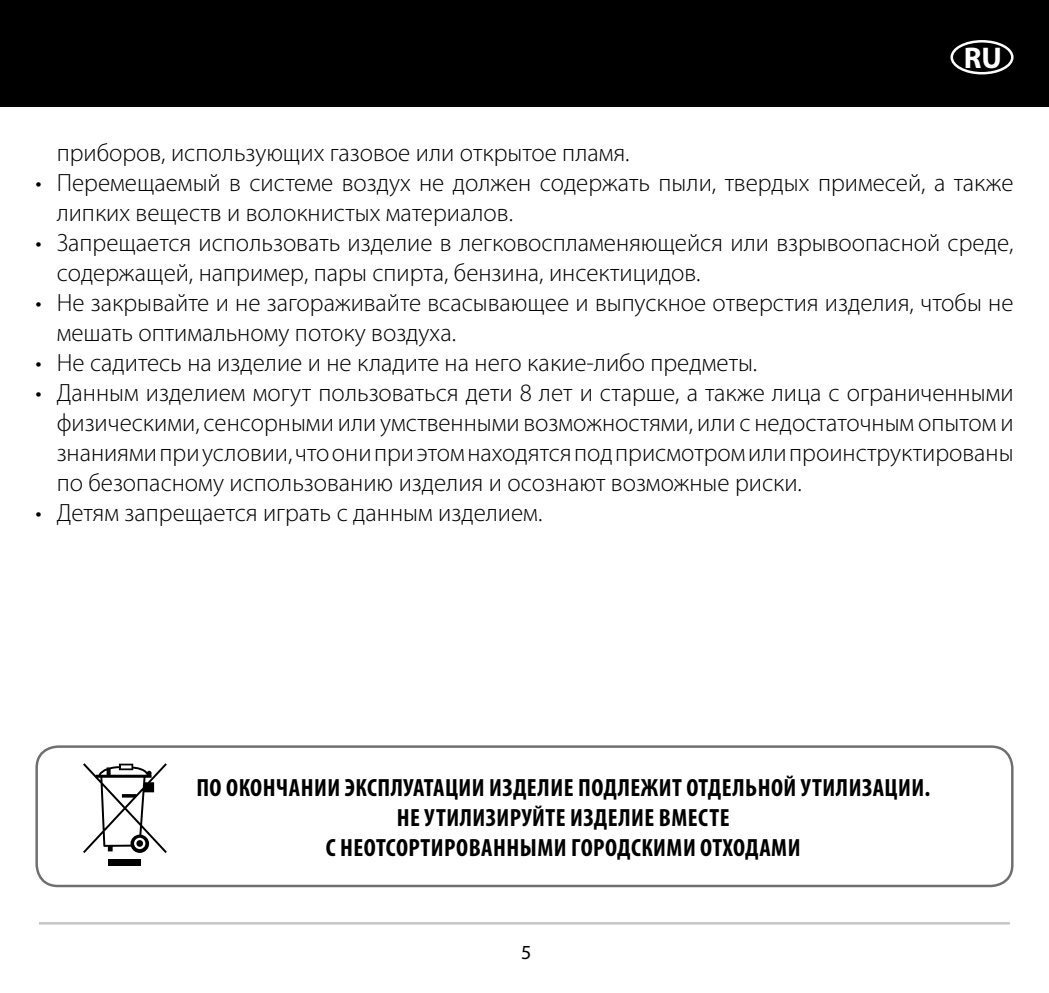
<style>
.page{position:relative;width:1049px;height:993px;background:#fff}
.page>*{position:absolute;margin:0;border:0;box-sizing:border-box;transform-origin:0 0}
.t1{font:700 30px "Myriad Pro";color:#fff}
.t2{font:300 25px/30px "Myriad Pro";color:#000}
.t3{font:700 condensed 25px/30px "Myriad Pro";letter-spacing:.02em;color:#000;text-align:center}
.t4{font:20px "Myriad Pro";color:#000}
</style>
<div class="page">
<div style="left:0;top:0;width:1049px;height:106px;background:#000"></div>
<hr style="left:39px;top:921px;width:971px;height:3px;background:#c6c6c6">
<div style="left:950px;top:40px;width:63px;height:34px;border:2px solid #fff;border-radius:50%"></div>
<div style="left:35px;top:745px;width:978px;height:141px;border:2px solid #706f6f;border-radius:21px"></div>
<svg style="left:83px;top:763px;width:84px;height:89px"></svg>
<div style="left:108px;top:858px;width:32px;height:7px;background:#000"></div>
<p class="t1" style="left:964px;top:38px;width:40px">RU</p>
<p class="t2" style="left:57px;top:138px;width:574px">приборов, использующих газовое или открытое пламя.</p>
<p class="t2" style="left:57px;top:168px;width:958px;text-indent:-21px">• Перемещаемый в системе воздух не должен содержать пыли, твердых примесей, а также липких веществ и волокнистых материалов.</p>
<p class="t2" style="left:57px;top:228px;width:958px;text-indent:-21px">• Запрещается использовать изделие в легковоспламеняющейся или взрывоопасной среде, содержащей, например, пары спирта, бензина, инсектицидов.</p>
<p class="t2" style="left:57px;top:288px;width:958px;text-indent:-21px">• Не закрывайте и не загораживайте всасывающее и выпускное отверстия изделия, чтобы не мешать оптимальному потоку воздуха.</p>
<p class="t2" style="left:35px;top:348px;width:723px">• Не садитесь на изделие и не кладите на него какие-либо предметы.</p>
<p class="t2" style="left:57px;top:378px;width:958px;text-align:justify;text-indent:-21px">• Данным изделием могут пользоваться дети 8 лет и старше, а также лица с ограниченными физическими, сенсорными или умственными возможностями, или с недостаточным опытом и знаниями при условии, что они при этом находятся под присмотром или проинструктированы по безопасному использованию изделия и осознают возможные риски.</p>
<p class="t2" style="left:35px;top:498px;width:508px">• Детям запрещается играть с данным изделием.</p>
<p class="t3" style="left:196px;top:771px;width:735px">ПО ОКОНЧАНИИ ЭКСПЛУАТАЦИИ ИЗДЕЛИЕ ПОДЛЕЖИТ ОТДЕЛЬНОЙ УТИЛИЗАЦИИ.<br>НЕ УТИЛИЗИРУЙТЕ ИЗДЕЛИЕ ВМЕСТЕ<br>С НЕОТСОРТИРОВАННЫМИ ГОРОДСКИМИ ОТХОДАМИ</p>
<p class="t4" style="left:521px;top:939px;width:12px">5</p>
</div>
